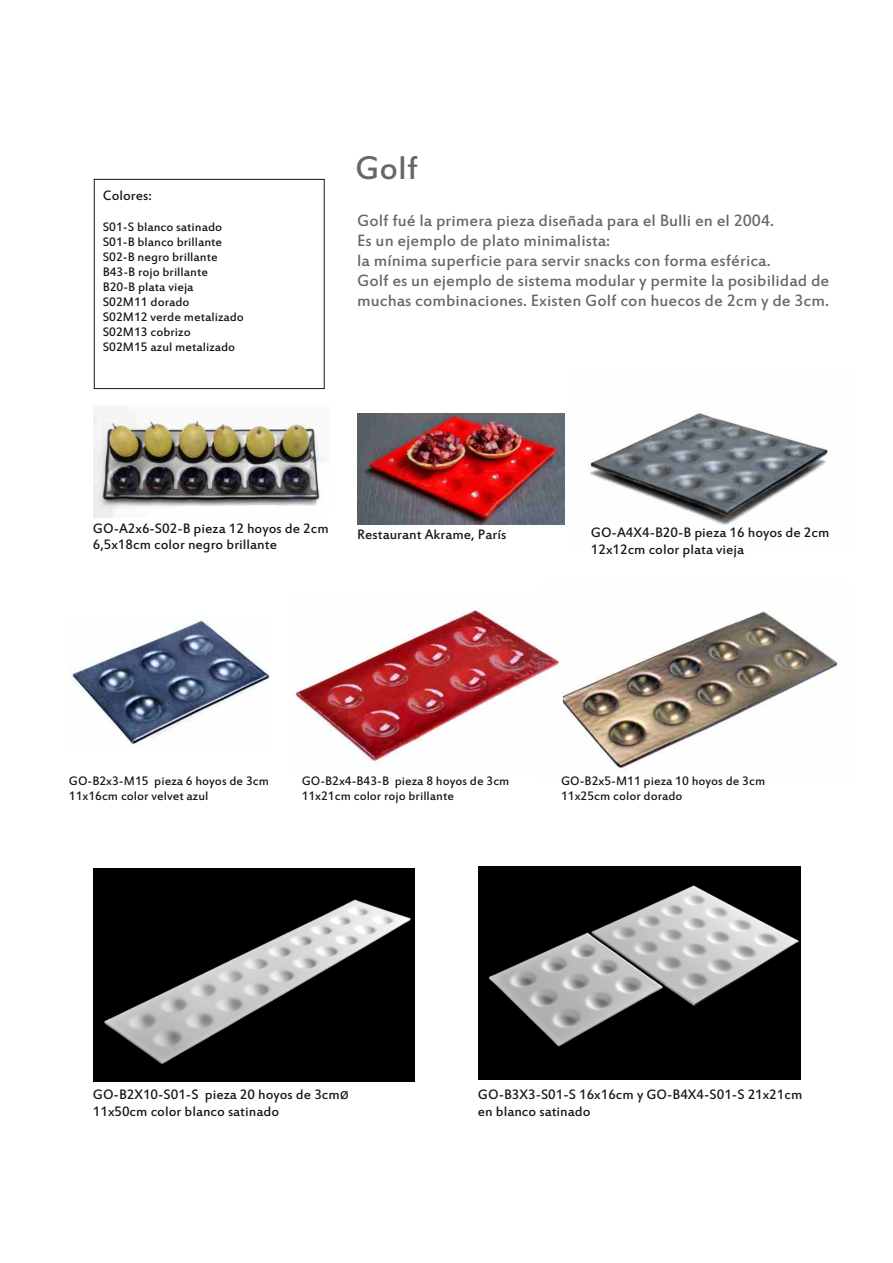
<style>
.page{position:relative;width:893px;height:1263px;background:#fff}
.page>*{position:absolute;margin:0;border:0;box-sizing:border-box;transform-origin:0 0}
.t1{font:36px "Estrangelo Edessa";color:#676767}
.t2{font:18px/20.1px "Estrangelo Edessa";color:#676767}
.t3{font:15px/16.8px "Estrangelo Edessa";color:#151616}
.t4{font:13.5px/15.1px "Estrangelo Edessa";color:#151616}
.s1{font-family:"Arial"}
</style>
<div class="page">
<img style="left:94px;top:413px;width:226px;height:105px">
<img style="left:590px;top:412px;width:238px;height:113px">
<img style="left:479px;top:867px;width:321px;height:212px">
<img style="left:94px;top:869px;width:321px;height:212px">
<img style="left:70px;top:619px;width:200px;height:126px">
<img style="left:562px;top:610px;width:276px;height:161px">
<img style="left:295px;top:608px;width:264px;height:155px">
<hr style="left:94px;top:179px;width:1px;height:210px;background:#151616">
<hr style="left:324px;top:179px;width:1px;height:210px;background:#151616">
<hr style="left:94px;top:388px;width:231px;height:1px;background:#151616">
<hr style="left:94px;top:179px;width:231px;height:1px;background:#151616">
<img style="left:357px;top:414px;width:208px;height:110px">
<p class="t3" style="left:103px;top:189px;width:50px">Colores:</p>
<p class="t4" style="left:103px;top:220px;width:143px">S01-S blanco satinado<br>S01-B blanco brillante<br>S02-B negro brillante<br>B43-B rojo brillante<br>B20-B plata vieja<br>S02M11 dorado<br>S02M12 verde metalizado<br>S02M13 cobrizo<br>S02M15 azul metalizado</p>
<h1 class="t1" style="left:355px;top:153px;width:64px">Golf</h1>
<p class="t2" style="left:357px;top:212px;width:474px">Golf fué la primera pieza diseñada para el Bulli en el 2004.<br>Es un ejemplo de plato minimalista:<br>la mínima superficie para servir snacks con forma esférica.<br>Golf es un ejemplo de sistema modular y permite la posibilidad de muchas combinaciones. Existen Golf con huecos de 2cm y de 3cm.</p>
<p class="t3" style="left:93px;top:521px;width:237px">GO-A2x6-S02-B pieza 12 hoyos de 2cm<br>6,5x18cm color negro brillante</p>
<p class="t3" style="left:357px;top:528px;width:151px">Restaurant Akrame, París</p>
<p class="t3" style="left:591px;top:526px;width:240px">GO-A4X4-B20-B pieza 16 hoyos de 2cm<br>12x12cm color plata vieja</p>
<p class="t4" style="left:69px;top:775px;width:202px">GO-B2x3-M15 pieza 6 hoyos de 3cm<br>11x16cm color velvet azul</p>
<p class="t4" style="left:302px;top:775px;width:209px">GO-B2x4-B43-B pieza 8 hoyos de 3cm<br>11x21cm color rojo brillante</p>
<p class="t4" style="left:561px;top:775px;width:206px">GO-B2x5-M11 pieza 10 hoyos de 3cm<br>11x25cm color dorado</p>
<p class="t3" style="left:93px;top:1088px;width:258px">GO-B2X10-S01-S pieza 20 hoyos de 3cm<span class="s1">ø<br></span>11x50cm color blanco satinado</p>
<p class="t3" style="left:478px;top:1088px;width:326px">GO-B3X3-S01-S 16x16cm y GO-B4X4-S01-S 21x21cm en blanco satinado</p>
</div>
